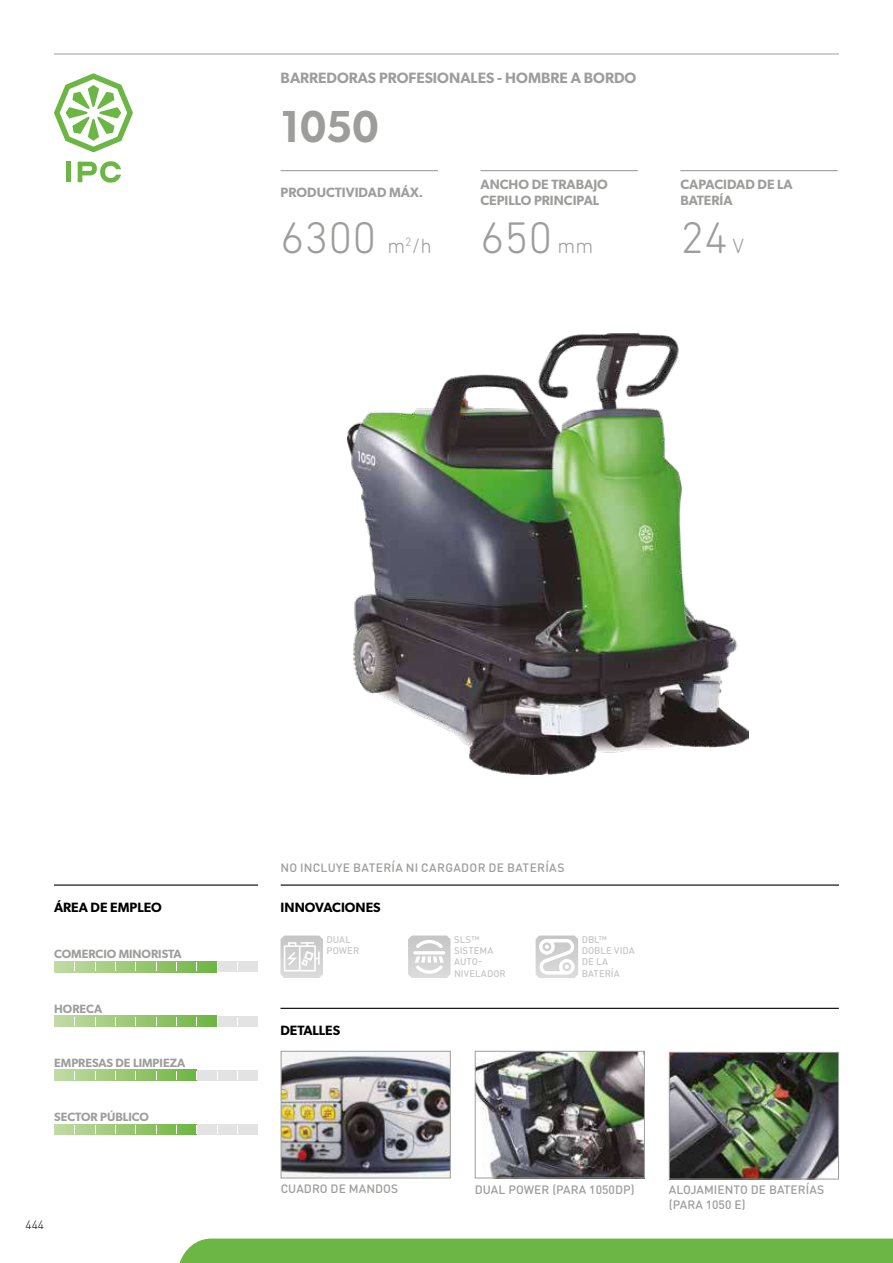
<style>
.page{position:relative;width:893px;height:1263px;background:#fff}
.page>*{position:absolute;margin:0;border:0;box-sizing:border-box;transform-origin:0 0}
.t1{font:300 45px "DIN Next Rounded LT Pro";color:#9d9d9c}
.t2{font:600 45px "Gibson";color:#9d9d9c;scale:.93 1}
.t3{font:600 15px "Gibson";color:#9d9d9c}
.t4{font:600 13.5px/16.2px "Gibson";color:#9d9d9c}
.t5{font:600 13.5px "Gibson";color:#000}
.t6{font:500 12px/15.5px "DIN Round Pro";letter-spacing:.005em;color:#9d9d9c}
.t7{font:600 12px "Gibson";color:#9d9d9c}
.t8{font:500 12px "DIN Round Pro";letter-spacing:.025em;color:#9d9d9c}
.t9{font:300 12px "DIN Round Pro";color:#000}
.t10{font:500 9.6px/11.2px "DIN Round Pro";color:#c6c6c6}
.s1{font-size:21px}
</style>
<div class="page">
<hr style="left:54px;top:54px;width:785px;height:1px;background:#9d9d9c">
<div style="left:66px;top:162px;width:5px;height:20px;background:#6bb644"></div>
<svg style="left:78px;top:161px;width:43px;height:22px"></svg>
<svg style="left:54px;top:73px;width:79px;height:79px"></svg>
<div style="left:179px;top:1238px;width:714px;height:25px;background:#6bb644"></div>
<img style="left:671px;top:1054px;width:166px;height:123px">
<div style="left:669px;top:1052px;width:170px;height:127px;border:1px solid #9d9d9c"></div>
<img style="left:283px;top:1053px;width:166px;height:123px">
<div style="left:281px;top:1051px;width:170px;height:127px;border:1px solid #9d9d9c"></div>
<img style="left:477px;top:1053px;width:166px;height:123px">
<div style="left:475px;top:1051px;width:170px;height:127px;border:1px solid #9d9d9c"></div>
<hr style="left:281px;top:170px;width:157px;height:1px;background:#9d9d9c">
<hr style="left:480px;top:170px;width:158px;height:1px;background:#9d9d9c">
<hr style="left:680px;top:170px;width:158px;height:1px;background:#9d9d9c">
<hr style="left:54px;top:884px;width:204px;height:2px;background:#000">
<hr style="left:281px;top:884px;width:558px;height:2px;background:#000">
<hr style="left:280px;top:1008px;width:559px;height:1px;background:#000">
<img style="left:347px;top:333px;width:402px;height:441px">
<div style="left:54px;top:961px;width:204px;height:11px;background:#e3e3e3"></div>
<svg style="left:54px;top:961px;width:163px;height:11px;background:#9cca78"></svg>
<div style="left:54px;top:1070px;width:204px;height:10px;background:#e3e3e3"></div>
<svg style="left:54px;top:1070px;width:142px;height:10px"></svg>
<div style="left:54px;top:1016px;width:204px;height:10px;background:#e3e3e3"></div>
<svg style="left:54px;top:1016px;width:163px;height:10px;background:#9cca79"></svg>
<div style="left:54px;top:1124px;width:204px;height:11px;background:#e3e3e3"></div>
<svg style="left:54px;top:1124px;width:142px;height:11px;background:#9cca79"></svg>
<svg style="left:408px;top:935px;width:43px;height:43px"></svg>
<svg style="left:280px;top:935px;width:43px;height:43px"></svg>
<svg style="left:536px;top:935px;width:42px;height:43px"></svg>
<p class="t3" style="left:281px;top:69px;width:357px">BARREDORAS PROFESIONALES - HOMBRE A BORDO</p>
<h1 class="t2" style="left:281px;top:100px;width:107px">1050</h1>
<p class="t4" style="left:281px;top:184px;width:144px">PRODUCTIVIDAD MÁX.</p>
<p class="t4" style="left:480px;top:176px;width:129px">ANCHO DE TRABAJO<br>CEPILLO PRINCIPAL</p>
<p class="t4" style="left:680px;top:176px;width:114px">CAPACIDAD DE LA<br>BATERÍA</p>
<h1 class="t1" style="left:281px;top:212px;width:314px">6300 <span class="s1">m</span><sup>2</sup><span class="s1">/h</span> 650 <span class="s1">mm</span></h1>
<h1 class="t1" style="left:680px;top:212px;width:65px">24<span class="s1">V</span></h1>
<p class="t8" style="left:280px;top:860px;width:286px">NO INCLUYE BATERÍA NI CARGADOR DE BATERÍAS</p>
<p class="t5" style="left:54px;top:899px;width:109px">ÁREA DE EMPLEO</p>
<p class="t5" style="left:281px;top:899px;width:102px">INNOVACIONES</p>
<p class="t7" style="left:54px;top:947px;width:129px">COMERCIO MINORISTA</p>
<p class="t7" style="left:54px;top:1001px;width:50px">HORECA</p>
<p class="t7" style="left:54px;top:1055px;width:132px">EMPRESAS DE LIMPIEZA</p>
<p class="t7" style="left:54px;top:1109px;width:96px">SECTOR PÚBLICO</p>
<p class="t10" style="left:454px;top:933px;width:53px">SLS™<br>SISTEMA<br>AUTO-<br>NIVELADOR</p>
<p class="t10" style="left:327px;top:933px;width:34px">DUAL<br>POWER</p>
<p class="t10" style="left:582px;top:933px;width:55px">DBL™<br>DOBLE VIDA<br>DE LA<br>BATERÍA</p>
<p class="t5" style="left:280px;top:1022px;width:61px">DETALLES</p>
<p class="t9" style="left:26px;top:1216px;width:20px">444</p>
<p class="t6" style="left:281px;top:1181px;width:119px">CUADRO DE MANDOS</p>
<p class="t6" style="left:475px;top:1181px;width:161px">DUAL POWER (PARA 1050DP)</p>
<p class="t6" style="left:669px;top:1181px;width:157px">ALOJAMIENTO DE BATERÍAS (PARA 1050 E)</p>
</div>
